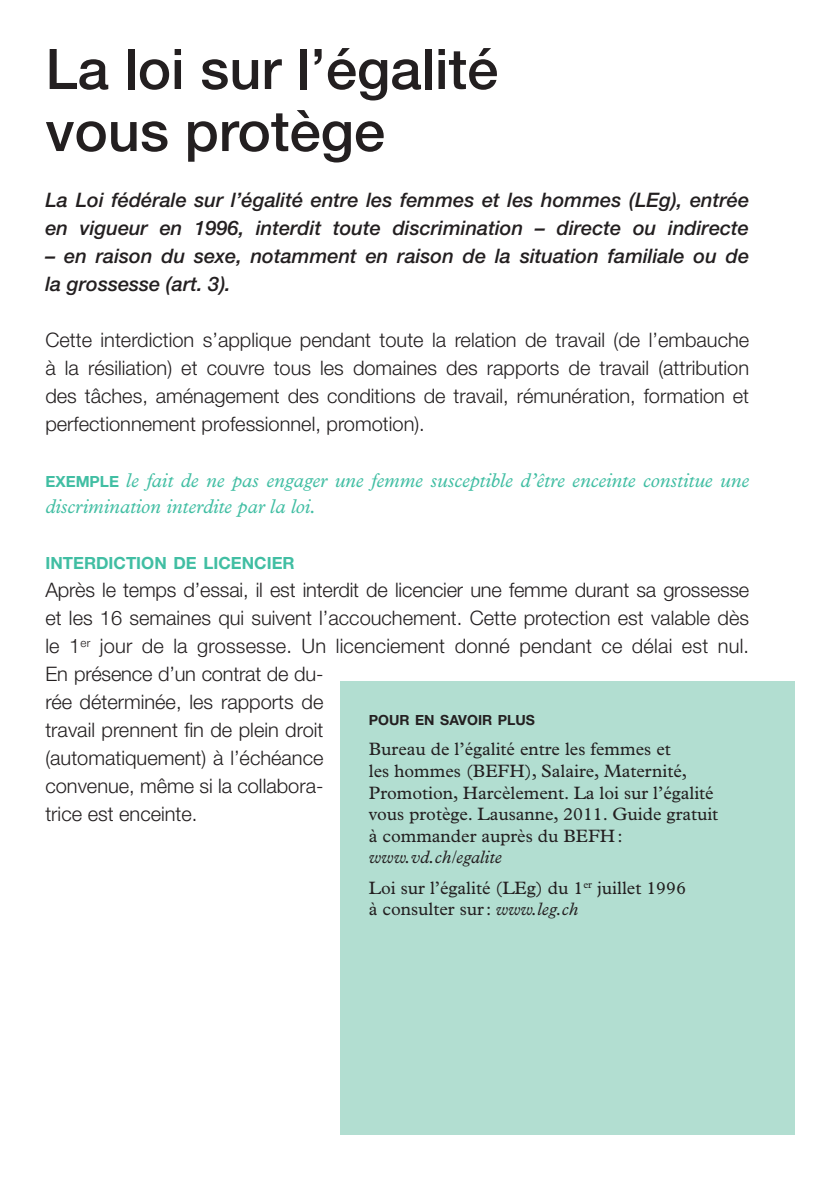
<style>
.page{position:relative;width:840px;height:1191px;background:#fff}
.page>*{position:absolute;margin:0;border:0;box-sizing:border-box;transform-origin:0 0}
.t1{font:500 56px/62px "Helvetica Neue LT";color:#231f20}
.t2{font:300 20px/28px "Helvetica Neue LT";color:#231f20;text-align:justify}
.t3{font:italic 500 20px/28px "Helvetica Neue LT";color:#231f20}
.t4{font:italic 20px/26px "Plantin";color:#41bea3}
.t5{font:18px/21.6px "Plantin";color:#231f20}
.t6{font:700 16.8px "Helvetica Neue LT";color:#41bea3}
.t7{font:700 14px "Helvetica Neue LT";color:#231f20}
.s1{font-family:"Helvetica Neue LT";font-weight:700;font-style:normal;font-size:15.4px}
.s2{font-style:italic}
</style>
<div class="page">
<div style="left:340px;top:681px;width:454px;height:454px;background:#b2ded1"></div>
<h1 class="t1" style="left:45px;top:38px;width:454px">La loi sur l’égalité vous protège</h1>
<p class="t3" style="left:45px;top:186px;width:704px">La Loi fédérale sur l’égalité entre les femmes et les hommes (LEg), entrée en vigueur en 1996, interdit toute discrimination – directe ou indirecte</p>
<p class="t3" style="left:45px;top:242px;width:705px">– en raison du sexe, notamment en raison de la situation familiale ou de la grossesse (art. 3).</p>
<p class="t2" style="left:45px;top:325px;width:705px">Cette interdiction s’applique pendant toute la relation de travail (de l’embauche à la résiliation) et couvre tous les domaines des rapports de travail (attribution des tâches, aménagement des conditions de travail, rémunération, formation et perfectionnement professionnel, promotion).</p>
<p class="t4" style="left:45px;top:467px;width:705px"><span class="s1">EXEMPLE</span> le fait de ne pas engager une femme susceptible d’être enceinte constitue une discrimination interdite par la loi.</p>
<p class="t6" style="left:45px;top:553px;width:251px">INTERDICTION DE LICENCIER</p>
<p class="t2" style="left:45px;top:575px;width:705px;text-align:left">Après le temps d’essai, il est interdit de licencier une femme durant sa grossesse et les 16 semaines qui suivent l’accouchement. Cette protection est valable dès le 1<sup>er</sup> jour de la grossesse. Un licenciement donné pendant ce délai est nul.<br>En présence d’un contrat de du-<br>rée déterminée, les rapports de<br>travail prennent fin de plein droit<br>(automatiquement) à l’échéance<br>convenue, même si la collabora-<br>trice est enceinte.</p>
<p class="t7" style="left:369px;top:711px;width:167px">POUR EN SAVOIR PLUS</p>
<p class="t5" style="left:369px;top:738px;width:350px">Bureau de l’égalité entre les femmes et<br>les hommes (BEFH), Salaire, Maternité, Promotion, Harcèlement. La loi sur l’égalité vous protège. Lausanne, 2011. Guide gratuit à commander auprès du BEFH:</p>
<p class="t5" style="left:369px;top:842px;width:318px;line-height:30px"><span class="s2">www.vd.ch/egalite<br></span>Loi sur l’égalité (LEg) du 1<sup>er</sup> juillet 1996</p>
<p class="t5" style="left:369px;top:898px;width:211px">à consulter sur: <span class="s2">www.leg.ch</span></p>
</div>
